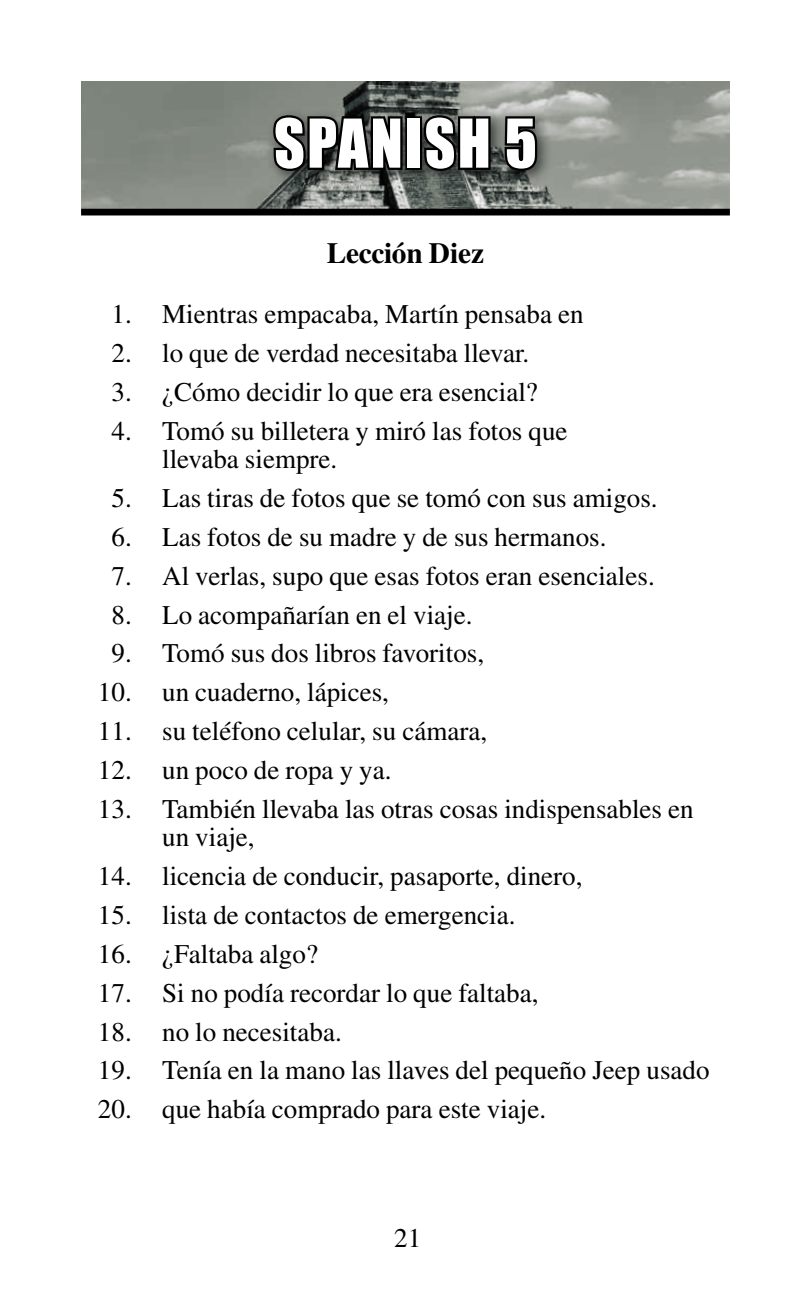
<style>
.page{position:relative;width:812px;height:1297px;background:#fff}
.page>*{position:absolute;margin:0;border:0;box-sizing:border-box;transform-origin:0 0}
.t1{font:62.1px "Impact";letter-spacing:.04em;color:#fff;scale:.96 1}
.t2{font:700 29.25px "Times";letter-spacing:-.01em;color:#000}
.t3{font:27px/38.7px "Times";color:#000}
</style>
<div class="page">
<img style="left:81px;top:81px;width:648px;height:128px">
<div style="left:266px;top:109px;width:287px;height:77px;background:#000;opacity:.55"></div>
<svg style="left:270px;top:86px;width:134px;height:88px;background:#3d403d"></svg>
<div style="left:405px;top:116px;width:17px;height:54px;border:4px solid #000"></div>
<svg style="left:420px;top:112px;width:72px;height:62px;background:#282a28"></svg>
<svg style="left:502px;top:114px;width:37px;height:60px;background:#313331"></svg>
<div style="left:81px;top:209px;width:648px;height:6px;background:#000"></div>
<p class="t3" style="left:111px;top:294px;width:22px;text-align:justify">1.<br>2.<br>3.<br>4.</p>
<p class="t3" style="left:98px;top:478px;width:35px;text-align:center">5.<br>6.<br>7.<br>8.<br>9.<br>10.<br>11.<br>12.<br>13.</p>
<p class="t3" style="left:98px;top:856px;width:35px;text-align:justify">14.<br>15.<br>16.<br>17.<br>18.<br>19.<br>20.</p>
<h1 class="t1" style="left:274px;top:95px;width:275px">SPANISH 5</h1>
<p class="t2" style="left:326px;top:236px;width:159px">Lección Diez</p>
<p class="t3" style="left:162px;top:294px;width:422px">Mientras empacaba, Martín pensaba en lo que de verdad necesitaba llevar. ¿Cómo decidir lo que era esencial?<br>Tomó su billetera y miró las fotos que</p>
<p class="t3" style="left:162px;top:439px;width:532px">llevaba siempre.<br>Las tiras de fotos que se tomó con sus amigos.<br>Las fotos de su madre y de sus hermanos.<br>Al verlas, supo que esas fotos eran esenciales.<br>Lo acompañarían en el viaje.<br>Tomó sus dos libros favoritos,<br>un cuaderno, lápices,<br>su teléfono celular, su cámara,<br>un poco de ropa y ya.<br>También llevaba las otras cosas indispensables en</p>
<p class="t3" style="left:162px;top:817px;width:548px">un viaje,<br>licencia de conducir, pasaporte, dinero,<br>lista de contactos de emergencia.<br>¿Faltaba algo?<br>Si no podía recordar lo que faltaba,<br>no lo necesitaba.<br>Tenía en la mano las llaves del pequeño Jeep usado que había comprado para este viaje.</p>
<p class="t3" style="left:394px;top:1218px;width:28px">21</p>
</div>
